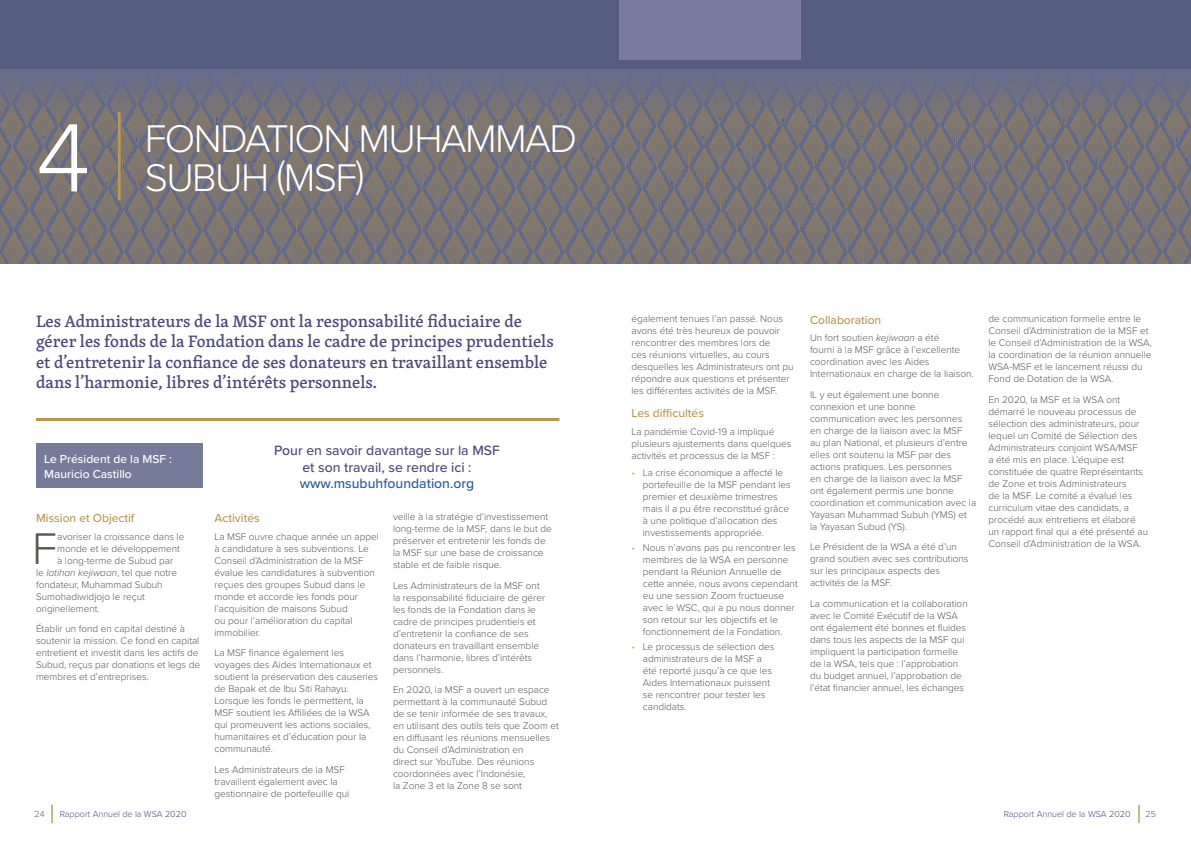
<style>
.page{position:relative;width:1191px;height:842px;background:#fff}
.page>*{position:absolute;margin:0;border:0;box-sizing:border-box;transform-origin:0 0}
.t1{font:300 100.6px "Proxima Nova";color:#fff}
.t2{font:300 46px "Proxima Nova";color:#575756}
.t3{font:300 40px "Proxima Nova";letter-spacing:-.04em;color:#fff}
.t4{font:300 40px "Proxima Nova";color:#fff}
.t5{font:500 17px/20.4px "Skolar Latin";color:#4a4a7c}
.t6{font:500 14px/16.8px "Proxima Nova";color:#4a4a7c;text-align:center}
.t7{font:500 14px "Proxima Nova";color:#275b9b}
.t8{font:500 12px "Proxima Nova";color:#ba9850}
.t9{font:500 12px/14.4px "Proxima Nova";color:#fff}
.t10{font:300 10px/12px "Proxima Nova";color:#575756}
.t11{font:italic 300 10px "Proxima Nova";color:#575756}
.t12{font:300 9px "Proxima Nova";color:#4a4a7c}
.t13{font:300 9px "Proxima Nova";color:#545c80}
.s1{font-style:normal}
.s2{color:#c8ad73}
.s3{font-style:italic}
</style>
<div class="page">
<div style="left:0;top:0;width:1191px;height:69px;background:#545c80"></div>
<svg style="left:51px;top:805px;width:2px;height:18px"></svg>
<svg style="left:1138px;top:805px;width:1px;height:18px"></svg>
<div style="left:619px;top:0;width:181px;height:60px;background:#7b7b9f"></div>
<img style="left:0;top:69px;width:1191px;height:195px">
<hr style="left:36px;top:418px;width:523px;height:3px;background:#ba9850">
<div style="left:36px;top:444px;width:166px;height:44px;background:#757b98"></div>
<hr style="left:118px;top:112px;width:3px;height:88px;background:#ba9850">
<h1 class="t1" style="left:36px;top:83px;width:32px">1</h1>
<h1 class="t1" style="left:36px;top:83px;width:56px">4</h1>
<h3 class="t3" style="left:145px;top:109px;width:434px">FONDATION MUHAMMAD</h3>
<h3 class="t3" style="left:145px;top:109px;width:96px">MAIN</h3>
<h3 class="t3" style="left:145px;top:148px;width:221px">SUBUH (MSF)</h3>
<h3 class="t4" style="left:145px;top:148px;width:171px">HEADING</h3>
<p class="t5" style="left:36px;top:310px;width:519px">Les Administrateurs de la MSF ont la responsabilité fiduciaire de gérer les fonds de la Fondation dans le cadre de principes prudentiels et d’entretenir la confiance de ses donateurs en travaillant ensemble dans l’harmonie, libres d’intérêts personnels.</p>
<p class="t9" style="left:44px;top:452px;width:129px">Le Président de la MSF :<br>Mauricio Castillo</p>
<p class="t8" style="left:36px;top:509px;width:100px">Mission et Objectif</p>
<h2 class="t2" style="left:32px;top:514px;width:26px">F</h2>
<p class="t10" style="left:57px;top:530px;width:129px">avoriser la croissance dans le</p>
<p class="t10" style="left:57px;top:542px;width:124px">monde et le développement</p>
<p class="t10" style="left:57px;top:554px;width:118px">à long-terme de Subud par</p>
<p class="t11" style="left:36px;top:565px;width:143px"><span class="s1">le</span> latihan kejiwaan<span class="s1">, tel que notre</span></p>
<p class="t10" style="left:36px;top:578px;width:128px">fondateur, Muhammad Subuh</p>
<p class="t10" style="left:36px;top:590px;width:110px">Sumohadiwidjojo le reçut</p>
<p class="t10" style="left:36px;top:602px;width:65px">originellement.</p>
<p class="t10" style="left:36px;top:622px;width:166px">Établir un fond en capital destiné à soutenir la mission. Ce fond en capital entretient et investit dans les actifs de Subud, reçus par donations et legs de membres et d’entreprises.</p>
<h3 class="t6" style="left:274px;top:441px;width:227px">Pour en savoir davantage sur la MSF et son travail, se rendre ici :</h3>
<h3 class="t7" style="left:300px;top:473px;width:176px">www.msubuhfoundation.org</h3>
<p class="t8" style="left:214px;top:509px;width:47px">Activités</p>
<p class="t10" style="left:214px;top:530px;width:166px">La MSF ouvre chaque année un appel à candidature à ses subventions. Le<br>Conseil d’Administration de la MSF évalue les candidatures à subvention reçues des groupes Subud dans le monde et accorde les fonds pour l’acquisition de maisons Subud<br>ou pour l’amélioration du capital immobilier.</p>
<p class="t10" style="left:214px;top:646px;width:165px">La MSF finance également les voyages des Aides Internationaux et soutient la préservation des causeries de Bapak et de Ibu Siti Rahayu.<br>Lorsque les fonds le permettent, la<br>MSF soutient les Affiliées de la WSA qui promeuvent les actions sociales, humanitaires et d’éducation pour la communauté.</p>
<p class="t10" style="left:214px;top:763px;width:136px">Les Administrateurs de la MSF travaillent également avec la gestionnaire de portefeuille qui</p>
<p class="t10" style="left:393px;top:510px;width:160px">veille à la stratégie d’investissement long-terme de la MSF, dans le but de préserver et entretenir les fonds de la MSF sur une base de croissance stable et de faible risque.</p>
<p class="t10" style="left:393px;top:579px;width:154px">Les Administrateurs de la MSF ont la responsabilité fiduciaire de gérer les fonds de la Fondation dans le cadre de principes prudentiels et d’entretenir la confiance de ses donateurs en travaillant ensemble dans l’harmonie, libres d’intérêts personnels.</p>
<p class="t10" style="left:393px;top:683px;width:167px">En 2020, la MSF a ouvert un espace permettant à la communauté Subud de se tenir informée de ses travaux, en utilisant des outils tels que Zoom et en diffusant les réunions mensuelles du Conseil d’Administration en<br>direct sur YouTube. Des réunions coordonnées avec l’Indonésie,<br>la Zone 3 et la Zone 8 se sont</p>
<p class="t10" style="left:631px;top:312px;width:164px">également tenues l’an passé. Nous avons été très heureux de pouvoir rencontrer des membres lors de<br>ces réunions virtuelles, au cours desquelles les Administrateurs ont pu répondre aux questions et présenter les différentes activités de la MSF.</p>
<p class="t8" style="left:631px;top:404px;width:74px">Les difficultés</p>
<p class="t10" style="left:631px;top:425px;width:161px">La pandémie Covid-19 a impliqué plusieurs ajustements dans quelques activités et processus de la MSF :</p>
<p class="t10" style="left:643px;top:466px;width:149px;text-indent:-11px"><span class="s2">•</span> La crise économique a affecté le portefeuille de la MSF pendant les premier et deuxième trimestres mais il a pu être reconstitué grâce à une politique d’allocation des investissements appropriée.</p>
<p class="t10" style="left:643px;top:541px;width:156px;text-indent:-11px"><span class="s2">•</span> Nous n’avons pas pu rencontrer les membres de la WSA en personne pendant la Réunion Annuelle de cette année, nous avons cependant eu une session Zoom fructueuse avec le WSC, qui a pu nous donner son retour sur les objectifs et le fonctionnement de la Fondation.</p>
<p class="t10" style="left:643px;top:640px;width:133px;text-indent:-11px"><span class="s2">•</span> Le processus de sélection des administrateurs de la MSF a été reporté jusqu’à ce que les<br>Aides Internationaux puissent se rencontrer pour tester les candidats.</p>
<p class="t8" style="left:810px;top:311px;width:73px">Collaboration</p>
<p class="t10" style="left:810px;top:331px;width:165px">Un fort soutien <span class="s3">kejiwaan</span> a été<br>fourni à la MSF grâce à l’excellente coordination avec les Aides Internationaux en charge de la liaison.</p>
<p class="t10" style="left:810px;top:388px;width:168px">IL y eut également une bonne connexion et une bonne communication avec les personnes<br>en charge de la liaison avec la MSF<br>au plan National, et plusieurs d’entre elles ont soutenu la MSF par des actions pratiques. Les personnes<br>en charge de la liaison avec la MSF ont également permis une bonne coordination et communication avec la<br>Yayasan Muhammad Subuh (YMS) et la Yayasan Subud (YS).</p>
<p class="t10" style="left:810px;top:540px;width:160px">Le Président de la WSA a été d’un grand soutien avec ses contributions sur les principaux aspects des activités de la MSF.</p>
<p class="t10" style="left:810px;top:597px;width:159px">La communication et la collaboration avec le Comité Exécutif de la WSA ont également été bonnes et fluides dans tous les aspects de la MSF qui impliquent la participation formelle de la WSA, tels que : l’approbation du budget annuel, l’approbation de l’état financier annuel, les échanges</p>
<p class="t10" style="left:988px;top:312px;width:165px">de communication formelle entre le Conseil d’Administration de la MSF et le Conseil d’Administration de la WSA, la coordination de la réunion annuelle WSA-MSF et le lancement réussi du Fond de Dotation de la WSA.</p>
<p class="t10" style="left:988px;top:393px;width:161px">En 2020, la MSF et la WSA ont démarré le nouveau processus de sélection des administrateurs, pour lequel un Comité de Sélection des Administrateurs conjoint WSA/MSF<br>a été mis en place. L’équipe est constituée de quatre Représentants de Zone et trois Administrateurs<br>de la MSF. Le comité a évalué les curriculum vitae des candidats, a procédé aux entretiens et élaboré un rapport final qui a été présenté au Conseil d’Administration de la WSA.</p>
<p class="t13" style="left:35px;top:807px;width:12px">24</p>
<p class="t12" style="left:60px;top:807px;width:128px">Rapport Annuel de la WSA 2020</p>
<p class="t12" style="left:1003px;top:807px;width:128px">Rapport Annuel de la WSA 2020</p>
<p class="t13" style="left:1145px;top:807px;width:12px">25</p>
</div>
